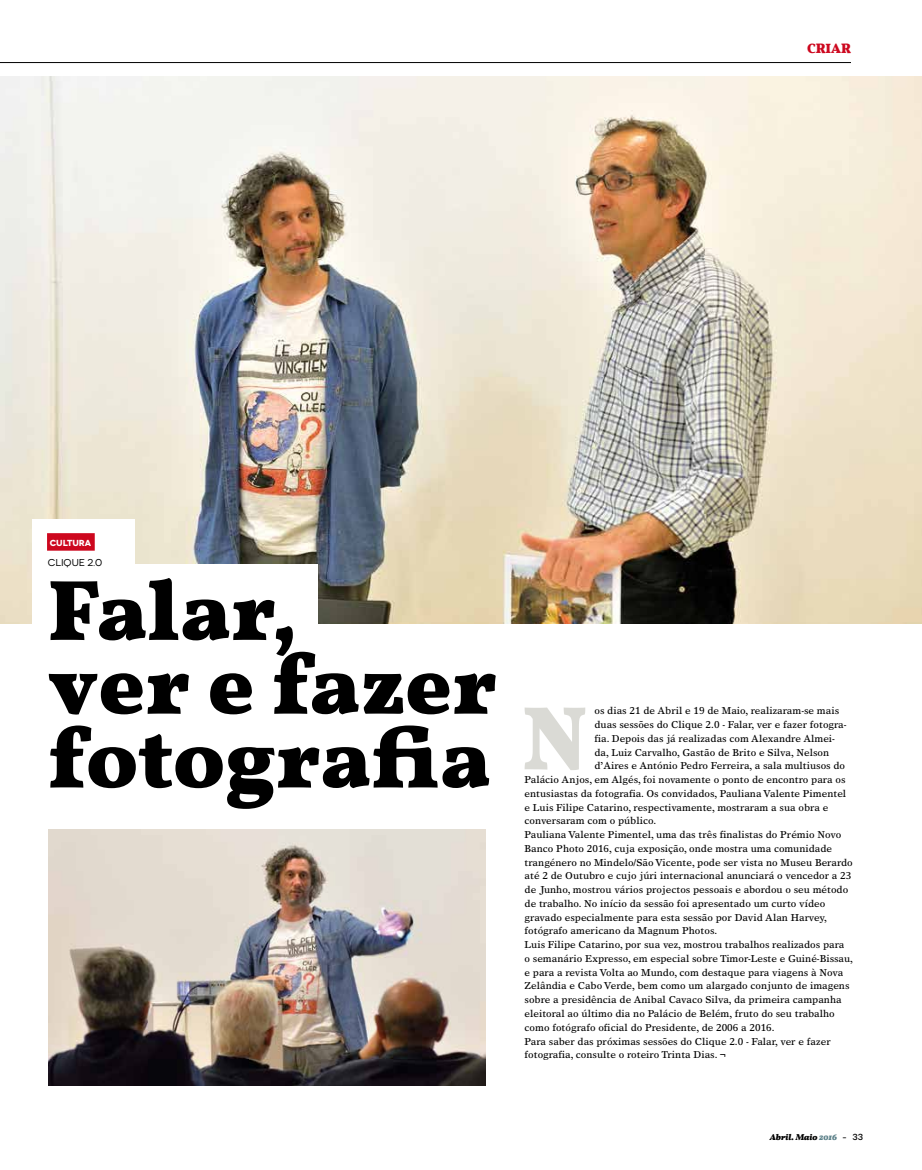
<style>
.page{position:relative;width:922px;height:1170px;background:#fff}
.page>*{position:absolute;margin:0;border:0;box-sizing:border-box;transform-origin:0 0}
.t1{font:700 91px "Vollkorn";color:#dadad5}
.t2{font:700 86.25px/73.8px "Vollkorn";color:#000}
.t3{font:700 13.75px "Vollkorn";color:#cd071e}
.t4{font:10px "Times Europa LT";color:#000}
.t5{font:9.88px "Novecentowide";letter-spacing:-.005em;color:#000}
.t6{font:italic 700 8.75px "Vollkorn";color:#000}
.t7{font:700 8.75px "Novecentowide";letter-spacing:-.015em;color:#fff}
.s1{color:#5c8189}
.s2{font-family:"Foundry Wilson";font-weight:400;font-style:normal}
.s3{font-family:"Novecentowide";font-weight:500;font-style:normal}
</style>
<div class="page">
<hr style="left:0;top:62px;width:850px;height:1px;background:#000">
<img style="left:0;top:76px;width:921px;height:547px">
<div style="left:32px;top:564px;width:285px;height:94px;background:#fff"></div>
<div style="left:32px;top:519px;width:103px;height:94px;background:#fff"></div>
<div style="left:47px;top:533px;width:48px;height:17px;background:#cd071e"></div>
<img style="left:49px;top:829px;width:436px;height:255px">
<h3 class="t3" style="left:806px;top:40px;width:45px">CRIAR</h3>
<p class="t7" style="left:50px;top:537px;width:43px">CULTURA</p>
<p class="t5" style="left:48px;top:556px;width:56px">CLIQUE 2.0</p>
<h2 class="t2" style="left:48px;top:574px;width:450px">Falar,<br>ver e fazer fotografia</h2>
<h1 class="t1" style="left:521px;top:682px;width:68px">N</h1>
<p class="t4" style="left:594px;top:704px;width:246px">os dias 21 de Abril e 19 de Maio, realizaram-se mais</p>
<p class="t4" style="left:594px;top:718px;width:253px">duas sessões do Clique 2.0 - Falar, ver e fazer fotogra-</p>
<p class="t4" style="left:594px;top:732px;width:242px">fia. Depois das já realizadas com Alexandre Almei-</p>
<p class="t4" style="left:594px;top:746px;width:236px">da, Luiz Carvalho, Gastão de Brito e Silva, Nelson</p>
<p class="t4" style="left:594px;top:759px;width:252px">d’Aires e António Pedro Ferreira, a sala multiusos do</p>
<p class="t4" style="left:524px;top:773px;width:322px">Palácio Anjos, em Algés, foi novamente o ponto de encontro para os</p>
<p class="t4" style="left:524px;top:787px;width:323px">entusiastas da fotografia. Os convidados, Pauliana Valente Pimentel</p>
<p class="t4" style="left:524px;top:801px;width:305px">e Luis Filipe Catarino, respectivamente, mostraram a sua obra e</p>
<p class="t4" style="left:524px;top:814px;width:133px">conversaram com o público.</p>
<p class="t4" style="left:524px;top:828px;width:318px">Pauliana Valente Pimentel, uma das três finalistas do Prémio Novo</p>
<p class="t4" style="left:524px;top:842px;width:309px">Banco Photo 2016, cuja exposição, onde mostra uma comunidade</p>
<p class="t4" style="left:524px;top:856px;width:329px">trangénero no Mindelo/São Vicente, pode ser vista no Museu Berardo</p>
<p class="t4" style="left:524px;top:869px;width:328px">até 2 de Outubro e cujo júri internacional anunciará o vencedor a 23</p>
<p class="t4" style="left:524px;top:883px;width:325px">de Junho, mostrou vários projectos pessoais e abordou o seu método</p>
<p class="t4" style="left:524px;top:897px;width:302px">de trabalho. No início da sessão foi apresentado um curto vídeo</p>
<p class="t4" style="left:524px;top:911px;width:304px">gravado especialmente para esta sessão por David Alan Harvey,</p>
<p class="t4" style="left:524px;top:924px;width:194px">fotógrafo americano da Magnum Photos.</p>
<p class="t4" style="left:524px;top:938px;width:321px">Luis Filipe Catarino, por sua vez, mostrou trabalhos realizados para</p>
<p class="t4" style="left:524px;top:952px;width:330px">o semanário Expresso, em especial sobre Timor-Leste e Guiné-Bissau,</p>
<p class="t4" style="left:524px;top:966px;width:320px">e para a revista Volta ao Mundo, com destaque para viagens à Nova</p>
<p class="t4" style="left:524px;top:979px;width:326px">Zelândia e Cabo Verde, bem como um alargado conjunto de imagens</p>
<p class="t4" style="left:524px;top:993px;width:318px">sobre a presidência de Anibal Cavaco Silva, da primeira campanha</p>
<p class="t4" style="left:524px;top:1007px;width:312px">eleitoral ao último dia no Palácio de Belém, fruto do seu trabalho</p>
<p class="t4" style="left:524px;top:1021px;width:251px">como fotógrafo oficial do Presidente, de 2006 a 2016.</p>
<p class="t4" style="left:524px;top:1034px;width:307px">Para saber das próximas sessões do Clique 2.0 - Falar, ver e fazer</p>
<p class="t4" style="left:524px;top:1048px;width:203px">fotografia, consulte o roteiro Trinta Dias. ¬</p>
<p class="t6" style="left:769px;top:1131px;width:95px">Abril. Maio <span class="s1">2016</span> <span class="s2">-</span> <span class="s3">33</span></p>
</div>
